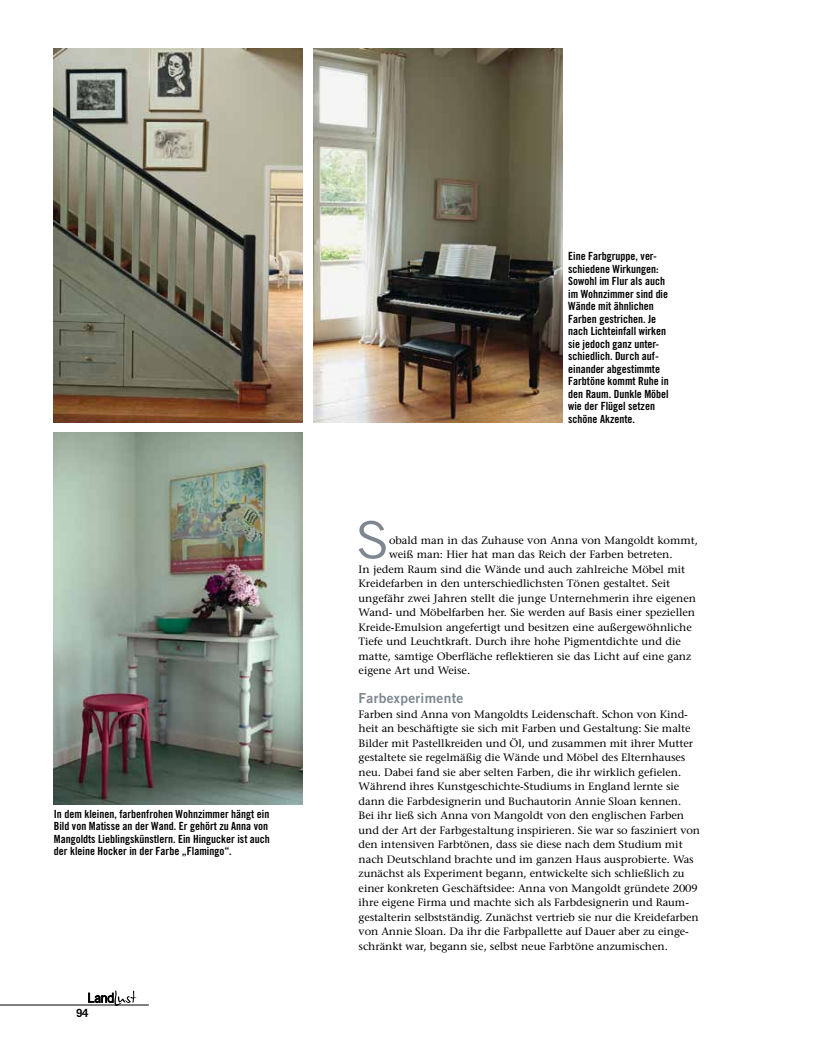
<style>
.page{position:relative;width:815px;height:1053px;background:#fff}
.page>*{position:absolute;margin:0;border:0;box-sizing:border-box;transform-origin:0 0}
.t1{font:51.5px "Trade Gothic LT";color:#7e8791;scale:1.05 1}
.t2{font:13.75px "Trade Gothic LT Bold Two";letter-spacing:.025em;color:#7e8791}
.t3{font:11.25px/12.5px "Trade Gothic LT Bold Cond Twenty";color:#000}
.t4{font:700 11.25px "Trade Gothic LT";color:#000}
.t5{font:10.75px/14.5px "Stone Serif LT";letter-spacing:-.005em;color:#000}
</style>
<div class="page">
<hr style="left:0;top:1004px;width:149px;height:1px;background:#000">
<svg style="left:88px;top:990px;width:48px;height:15px"></svg>
<img style="left:313px;top:49px;width:250px;height:373px">
<img style="left:54px;top:49px;width:249px;height:373px">
<img style="left:54px;top:432px;width:248px;height:372px">
<p class="t3" style="left:54px;top:807px;width:218px">In dem kleinen, farbenfrohen Wohnzimmer hängt ein Bild von Matisse an der Wand. Er gehört zu Anna von Mangoldts Lieblingskünstlern. Ein Hingucker ist auch der kleine Hocker in der Farbe „Flamingo“.</p>
<p class="t4" style="left:76px;top:1005px;width:14px">94</p>
<p class="t3" style="left:568px;top:250px;width:102px">Eine Farbgruppe, ver&shy;schiedene Wirkungen:<br>Sowohl im Flur als auch im Wohnzimmer sind die<br>Wände mit ähnlichen<br>Farben gestrichen. Je nach Lichteinfall wirken sie jedoch ganz unter&shy;schiedlich. Durch auf&shy;einander abgestimmte<br>Farbtöne kommt Ruhe in den Raum. Dunkle Möbel wie der Flügel setzen schöne Akzente.</p>
<h1 class="t1" style="left:356px;top:509px;width:33px">S</h1>
<p class="t5" style="left:389px;top:533px;width:311px">obald man in das Zuhause von Anna von Mangoldt kommt,</p>
<p class="t5" style="left:389px;top:547px;width:285px">weiß man: Hier hat man das Reich der Farben betreten.</p>
<p class="t5" style="left:359px;top:562px;width:328px">In jedem Raum sind die Wände und auch zahlreiche Möbel mit</p>
<p class="t5" style="left:359px;top:576px;width:313px">Kreidefarben in den unterschiedlichsten Tönen gestaltet. Seit</p>
<p class="t5" style="left:359px;top:591px;width:339px">ungefähr zwei Jahren stellt die junge Unternehmerin ihre eigenen</p>
<p class="t5" style="left:359px;top:605px;width:338px">Wand- und Möbelfarben her. Sie werden auf Basis einer speziellen</p>
<p class="t5" style="left:359px;top:620px;width:335px">Kreide-Emulsion angefertigt und besitzen eine außergewöhnliche</p>
<p class="t5" style="left:359px;top:634px;width:324px">Tiefe und Leuchtkraft. Durch ihre hohe Pigmentdichte und die</p>
<p class="t5" style="left:359px;top:649px;width:334px">matte, samtige Oberfläche reflektieren sie das Licht auf eine ganz</p>
<p class="t5" style="left:359px;top:663px;width:113px">eigene Art und Weise.</p>
<p class="t2" style="left:359px;top:690px;width:106px">Farbexperimente</p>
<p class="t5" style="left:359px;top:706px;width:343px">Farben sind Anna von Mangoldts Leidenschaft. Schon von Kind&shy;heit an beschäftigte sie sich mit Farben und Gestaltung: Sie malte Bilder mit Pastellkreiden und Öl, und zusammen mit ihrer Mutter gestaltete sie regelmäßig die Wände und Möbel des Elternhauses neu. Dabei fand sie aber selten Farben, die ihr wirklich gefielen.<br>Während ihres Kunstgeschichte-Studiums in England lernte sie dann die Farbdesignerin und Buchautorin Annie Sloan kennen.<br>Bei ihr ließ sich Anna von Mangoldt von den englischen Farben und der Art der Farbgestaltung inspirieren. Sie war so fasziniert von den intensiven Farbtönen, dass sie diese nach dem Studium mit nach Deutschland brachte und im ganzen Haus ausprobierte. Was zunächst als Experiment begann, entwickelte sich schließlich zu einer konkreten Geschäftsidee: Anna von Mangoldt gründete 2009 ihre eigene Firma und machte sich als Farbdesignerin und Raum&shy;gestalterin selbstständig. Zunächst vertrieb sie nur die Kreidefarben von Annie Sloan. Da ihr die Farbpallette auf Dauer aber zu einge&shy;schränkt war, begann sie, selbst neue Farbtöne anzumischen.</p>
</div>
